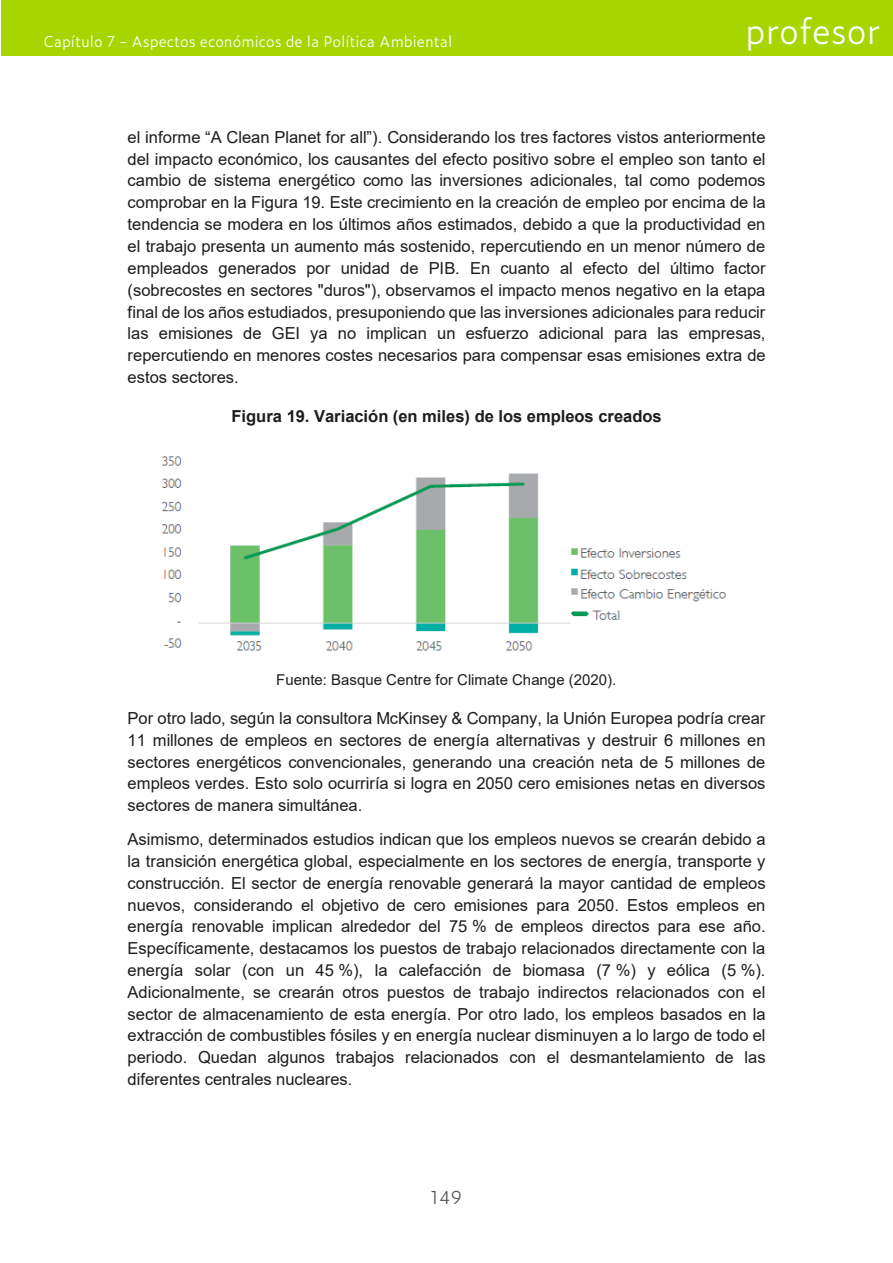
<style>
.page{position:relative;width:893px;height:1263px;background:#fff}
.page>*{position:absolute;margin:0;border:0;box-sizing:border-box;transform-origin:0 0}
.t1{font:300 34.5px "Zeitung Pro";color:#fff}
.t2{font:300 18px "Zeitung Pro";color:#575756}
.t3{font:16.5px/21.8px "Arial";color:#1d1d1b;text-align:justify}
.t4{font:700 16.5px "Arial";color:#1d1d1b}
.t5{font:300 15px "Zeitung Pro";color:#fff}
.t6{font:15px "Arial";color:#1d1d1b}
</style>
<div class="page">
<img style="left:161px;top:456px;width:566px;height:195px">
<div style="left:1px;top:0;width:892px;height:56px;background:#a7d500"></div>
<p class="t5" style="left:44px;top:30px;width:410px">Capítulo 7 - Aspectos económicos de la Política Ambiental</p>
<h1 class="t1" style="left:745px;top:5px;width:137px">profesor</h1>
<p class="t3" style="left:128px;top:126px;width:640px">el informe “A Clean Planet for all”). Considerando los tres factores vistos anteriormente del impacto económico, los causantes del efecto positivo sobre el empleo son tanto el cambio de sistema energético como las inversiones adicionales, tal como podemos comprobar en la Figura 19. Este crecimiento en la creación de empleo por encima de la tendencia se modera en los últimos años estimados, debido a que la productividad en el trabajo presenta un aumento más sostenido, repercutiendo en un menor número de empleados generados por unidad de PIB. En cuanto al efecto del último factor (sobrecostes en sectores "duros"), observamos el impacto menos negativo en la etapa final de los años estudiados, presuponiendo que las inversiones adicionales para reducir las emisiones de GEI ya no implican un esfuerzo adicional para las empresas, repercutiendo en menores costes necesarios para compensar esas emisiones extra de estos sectores.</p>
<p class="t4" style="left:231px;top:405px;width:432px">Figura 19. Variación (en miles) de los empleos creados</p>
<p class="t6" style="left:276px;top:669px;width:342px">Fuente: Basque Centre for Climate Change (2020).</p>
<p class="t3" style="left:128px;top:707px;width:639px">Por otro lado, según la consultora McKinsey &amp; Company, la Unión Europea podría crear 11 millones de empleos en sectores de energía alternativas y destruir 6 millones en sectores energéticos convencionales, generando una creación neta de 5 millones de empleos verdes. Esto solo ocurriría si logra en 2050 cero emisiones netas en diversos sectores de manera simultánea.</p>
<p class="t3" style="left:128px;top:828px;width:640px">Asimismo, determinados estudios indican que los empleos nuevos se crearán debido a la transición energética global, especialmente en los sectores de energía, transporte y construcción. El sector de energía renovable generará la mayor cantidad de empleos nuevos, considerando el objetivo de cero emisiones para 2050. Estos empleos en energía renovable implican alrededor del 75 % de empleos directos para ese año.<br>Específicamente, destacamos los puestos de trabajo relacionados directamente con la energía solar (con un 45 %), la calefacción de biomasa (7 %) y eólica (5 %).<br>Adicionalmente, se crearán otros puestos de trabajo indirectos relacionados con el sector de almacenamiento de esta energía. Por otro lado, los empleos basados en la extracción de combustibles fósiles y en energía nuclear disminuyen a lo largo de todo el periodo. Quedan algunos trabajos relacionados con el desmantelamiento de las diferentes centrales nucleares.</p>
<p class="t2" style="left:431px;top:1184px;width:33px">149</p>
</div>
